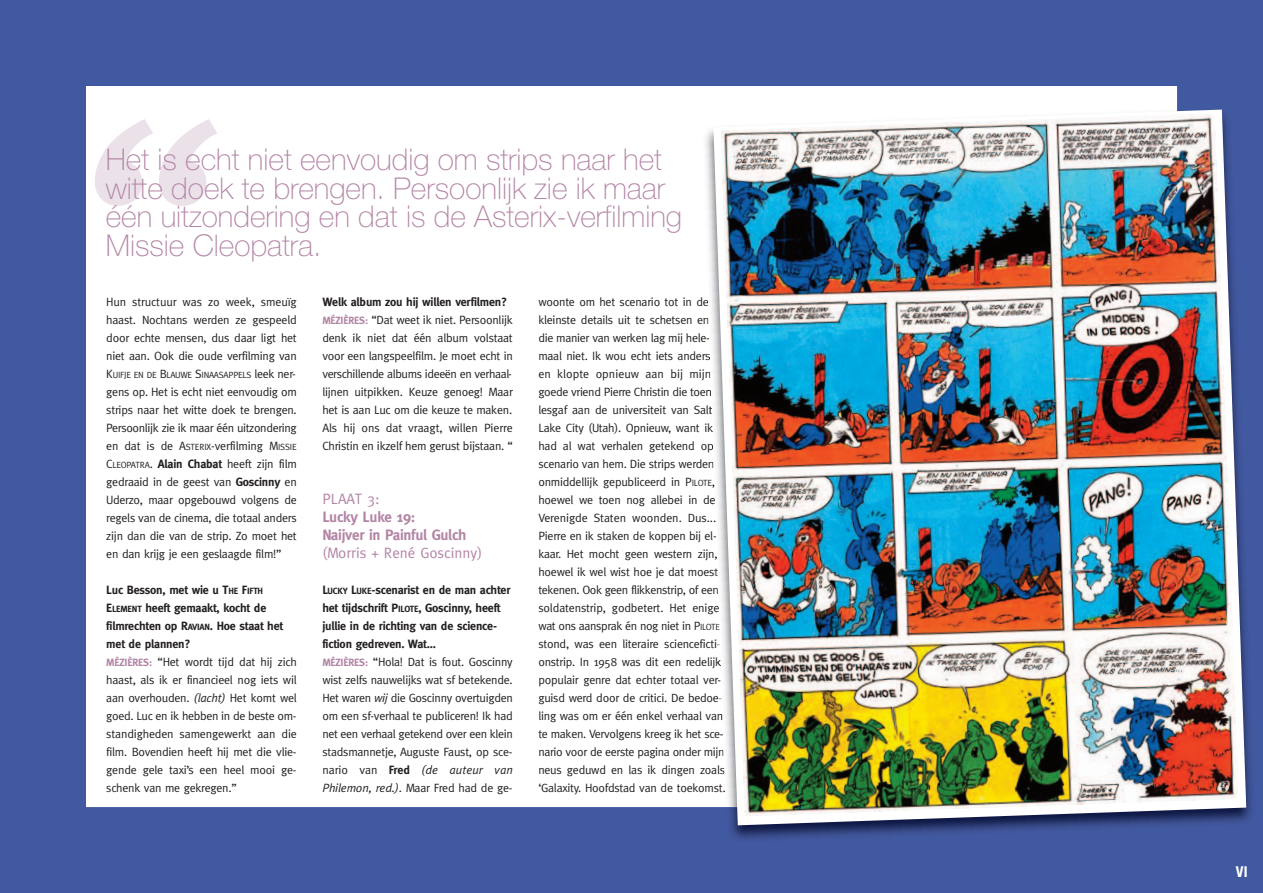
<style>
.page{position:relative;width:1263px;height:893px;background:#4159a0}
.page>*{position:absolute;margin:0;border:0;box-sizing:border-box;transform-origin:0 0}
.t1{font:100 30px/28.5px "Helvetica Neue";color:#b384a5}
.t2{font:700 15px/18px "Meta";letter-spacing:-.015em;color:#b384a5}
.t3{font:15px "Meta";color:#b384a5}
.t4{font:700 condensed 15px "Helvetica Neue";color:#fff}
.t5{font:12px/18px "Meta";letter-spacing:-.02em;color:#231f20}
.t6{font:9px "Meta";letter-spacing:-.03em;color:#231f20}
.s1{font-size:12px}
.s2{font-size:9px}
.s3{font-weight:700}
.s4{font-weight:700;font-size:9px}
.s5{font-weight:700;font-size:10.5px;color:#b384a5}
.s6{font-style:italic}
</style>
<div class="page">
<div style="left:86px;top:86px;width:1091px;height:721px;background:#fff"></div>
<svg style="left:95px;top:119px;width:122px;height:87px"></svg>
<img style="left:731px;top:103px;width:520px;height:736px">
<svg style="left:713px;top:110px;width:533px;height:715px"></svg>
<img style="left:721px;top:114px;width:517px;height:701px">
<h1 class="t1" style="left:106px;top:148px;width:578px">Het is echt niet eenvoudig om strips naar het witte doek te brengen. Persoonlijk zie ik maar één uitzondering en dat is de Asterix-verfilming Missie Cleopatra.</h1>
<p class="t5" style="left:106px;top:293px;width:192px;text-align:justify">Hun structuur was zo week, smeuïg haast. Nochtans werden ze gespeeld door echte mensen, dus daar ligt het niet aan. Ook die oude verfilming van</p>
<p class="t6" style="left:106px;top:370px;width:191px"><span class="s1">K</span>UIFJE EN DE <span class="s1">B</span>LAUWE <span class="s1">S</span>INAASAPPELS <span class="s1">leek ner-</span></p>
<p class="t5" style="left:106px;top:383px;width:192px;text-align:justify">gens op. Het is echt niet eenvoudig om strips naar het witte doek te brengen.<br>Persoonlijk zie ik maar één uitzondering en dat is de A<span class="s2">STERIX</span>-verfilming M<span class="s2">ISSIE </span>C<span class="s2">LEOPATRA</span>. <span class="s3">Alain Chabat</span> heeft zijn film gedraaid in de geest van <span class="s3">Goscinny</span> en Uderzo, maar opgebouwd volgens de regels van de cinema, die totaal anders zijn dan die van de strip. Zo moet het en dan krijg je een geslaagde film!”</p>
<p class="t5" style="left:106px;top:581px;width:192px"><span class="s3">Luc Besson, met wie u T</span><span class="s4">HE</span> <span class="s3">F</span><span class="s4">IFTH<br></span><span class="s3">E</span><span class="s4">LEMENT</span> <span class="s3">heeft gemaakt, kocht de filmrechten op R</span><span class="s4">AVIAN</span><span class="s3">. Hoe staat het met de plannen?<br></span><span class="s5">MÉZIÈRES:</span> “Het wordt tijd dat hij zich haast, als ik er financieel nog iets wil aan overhouden. <span class="s6">(lacht)</span> Het komt wel goed. Luc en ik hebben in de beste om&shy;standigheden samengewerkt aan die film. Bovendien heeft hij met die vlie&shy;gende gele taxi’s een heel mooi ge&shy;schenk van me gekregen.”</p>
<p class="t5" style="left:322px;top:293px;width:192px"><span class="s3">Welk album zou hij willen verfilmen?<br></span><span class="s5">MÉZIÈRES:</span> “Dat weet ik niet. Persoonlijk denk ik niet dat één album volstaat voor een langspeelfilm. Je moet echt in verschillende albums ideeën en verhaal&shy;lijnen uitpikken. Keuze genoeg! Maar het is aan Luc om die keuze te maken.<br>Als hij ons dat vraagt, willen Pierre Christin en ikzelf hem gerust bijstaan. “</p>
<p class="t3" style="left:322px;top:490px;width:59px">PLAAT 3:</p>
<p class="t2" style="left:322px;top:508px;width:146px">Lucky Luke 19:<br>Naijver in Painful Gulch</p>
<p class="t3" style="left:322px;top:544px;width:161px">(Morris + René Goscinny)</p>
<p class="t5" style="left:322px;top:581px;width:192px"><span class="s3">L</span><span class="s4">UCKY</span> <span class="s3">L</span><span class="s4">UKE</span><span class="s3">-scenarist en de man achter het tijdschrift P</span><span class="s4">ILOTE</span><span class="s3">, Goscinny, heeft jullie in de richting van de science&shy;fiction gedreven. Wat...<br></span><span class="s5">MÉZIÈRES:</span> “Hola! Dat is fout. Goscinny wist zelfs nauwelijks wat sf betekende.<br>Het waren <span class="s6">wij</span> die Goscinny overtuigden om een sf-verhaal te publiceren! Ik had net een verhaal getekend over een klein stadsmannetje, Auguste Faust, op sce&shy;nario van <span class="s3">Fred</span> <span class="s6">(de auteur van Philemon, red.)</span>. Maar Fred had de ge-</p>
<p class="t5" style="left:538px;top:293px;width:189px">woonte om het scenario tot in de kleinste details uit te schetsen en die manier van werken lag mij hele&shy;maal niet. Ik wou echt iets anders en klopte opnieuw aan bij mijn goede vriend Pierre Christin die toen lesgaf aan de universiteit van Salt Lake City (Utah). Opnieuw, want ik had al wat verhalen getekend op scenario van hem. Die strips werden onmiddellijk gepubliceerd in P<span class="s2">ILOTE</span>, hoewel we toen nog allebei in de Verenigde Staten woonden. Dus...<br>Pierre en ik staken de koppen bij el&shy;kaar. Het mocht geen western zijn, hoewel ik wel wist hoe je dat moest tekenen. Ook geen flikkenstrip, of een soldatenstrip, godbetert. Het enige wat ons aansprak én nog niet in P<span class="s2">ILOTE </span>stond, was een literaire scienceficti&shy;onstrip. In 1958 was dit een redelijk populair genre dat echter totaal ver&shy;guisd werd door de critici. De bedoe&shy;ling was om er één enkel verhaal van te maken. Vervolgens kreeg ik het sce&shy;nario voor de eerste pagina onder mijn neus geduwd en las ik dingen zoals ‘Galaxity. Hoofdstad van de toekomst.</p>
<p class="t4" style="left:1236px;top:863px;width:13px">VI</p>
</div>
